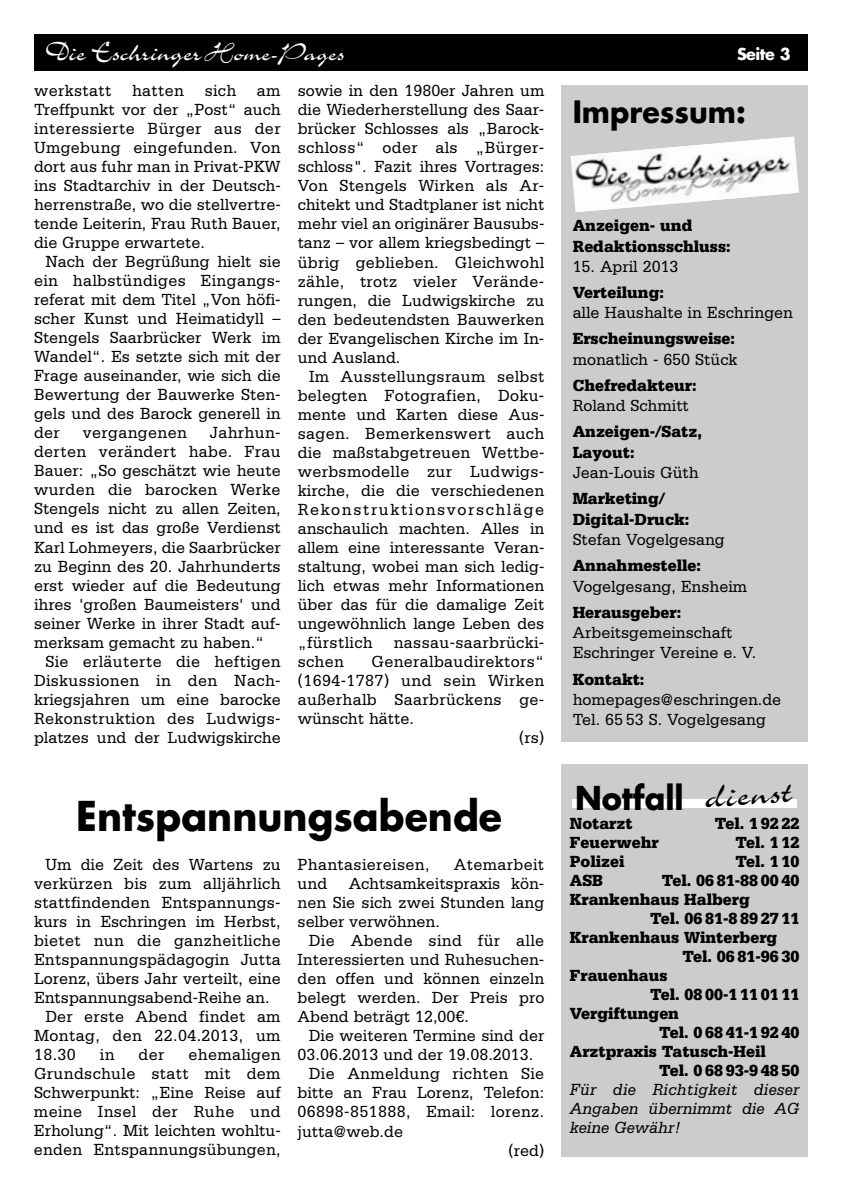
<style>
.page{position:relative;width:842px;height:1191px;background:#fff}
.page>*{position:absolute;margin:0;border:0;box-sizing:border-box;transform-origin:0 0}
.t1{font:42px "Charme LT";color:#000}
.t2{font:700 40px "Futura LT";color:#000;scale:.95 1}
.t3{font:700 32px "Futura LT";color:#000;scale:.95 1}
.t4{font:30px "Charme LT";letter-spacing:-.02em;color:#fff}
.t5{font:700 30px "Futura LT";color:#000;scale:.95 1}
.t6{font:17px/19px "Serifa LT";color:#000;text-align:justify;scale:.95 1}
.t7{font:900 17px/20.4px "Serifa LT";color:#000;scale:.95 1}
.t8{font:17px "Serifa LT";letter-spacing:.02em;color:#000;scale:.95 1}
.t9{font:italic 17px/19px "Serifa LT";color:#000;text-align:justify;scale:.95 1}
.t10{font:700 16px "Futura LT";letter-spacing:-.035em;color:#fff}
.s1{font-size:28px}
</style>
<div class="page">
<div style="left:34px;top:34px;width:774px;height:37px;background:#000"></div>
<div style="left:561px;top:85px;width:247px;height:656px;background:#ccc"></div>
<img style="left:572px;top:137px;width:225px;height:75px">
<div style="left:561px;top:764px;width:247px;height:393px;background:#ccc"></div>
<div style="left:573px;top:800px;width:224px;height:8px;background:#fff"></div>
<h3 class="t4" style="left:45px;top:42px;width:301px">Die Eschringer<span class="s1">Home-Pages</span></h3>
<p class="t10" style="left:737px;top:47px;width:55px">Seite 3</p>
<h3 class="t5" style="left:573px;top:98px;width:184px">Impressum:</h3>
<p class="t6" style="left:34px;top:82px;width:261px">werkstatt hatten sich am Treffpunkt vor der „Post“ auch interessierte Bürger aus der Umgebung eingefunden. Von dort aus fuhr man in Privat-PKW ins Stadtarchiv in der Deutsch - herrenstraße, wo die stellvertre&shy;tende Leiterin, Frau Ruth Bauer, die Gruppe erwartete.</p>
<p class="t6" style="left:34px;top:254px;width:261px;text-indent:11px">Nach der Begrüßung hielt sie ein halbstündiges Eingangs - referat mit dem Titel „Von höfi&shy;scher Kunst und Heimatidyll – Stengels Saarbrücker Werk im Wandel“. Es setzte sich mit der Frage auseinander, wie sich die Bewertung der Bauwerke Sten - gels und des Barock generell in der</p>
<p class="t6" style="left:298px;top:83px;width:261px">sowie in den 1980er Jahren um die Wiederherstellung des Saar - brücker Schlosses als „Barock - schloss“ oder als „Bürger - schloss". Fazit ihres Vortrages:<br>Von Stengels Wirken als Ar - chitekt und Stadtplaner ist nicht mehr viel an originärer Bausubs - tanz – vor allem kriegsbedingt – übrig geblieben. Gleichwohl zähle, trotz vieler Verände - rungen, die Ludwigskirche zu den bedeutendsten Bauwerken der Evangelischen Kirche im In&shy;und Ausland.</p>
<p class="t6" style="left:298px;top:368px;width:261px;text-indent:11px">Im Ausstellungsraum selbst belegten Fotografien, Do ku - mente und Karten diese Aus - sagen. Bemerkenswert auch die maßstabgetreuen Wettbe - werbs modelle zur Ludwigs - kirche, die die verschiedenen Rekonstruktionsvorschläge anschaulich machten. Alles in allem eine interessante Veran - staltung, wobei man sich ledig&shy;lich etwas mehr Informationen über das für die damalige Zeit ungewöhnlich lange Leben des „fürstlich nassau-saarbrücki&shy;schen</p>
<p class="t7" style="left:573px;top:217px;width:168px">Anzeigen- und<br>Redaktionsschluss:</p>
<p class="t6" style="left:573px;top:258px;width:113px">15. April 2013</p>
<p class="t7" style="left:573px;top:283px;width:98px">Verteilung:</p>
<p class="t6" style="left:573px;top:305px;width:233px">alle Haushalte in Eschringen</p>
<p class="t7" style="left:573px;top:330px;width:172px">Erscheinungsweise:</p>
<p class="t6" style="left:573px;top:351px;width:175px">monatlich - 650 Stück</p>
<p class="t7" style="left:573px;top:376px;width:132px">Chefredakteur:</p>
<p class="t6" style="left:573px;top:398px;width:124px">Roland Schmitt</p>
<p class="t7" style="left:573px;top:423px;width:138px">Anzeigen-/Satz,<br>Layout:</p>
<p class="t6" style="left:573px;top:464px;width:134px">Jean-Louis Güth</p>
<p class="t7" style="left:573px;top:490px;width:124px">Marketing/<br>Digital-Druck:</p>
<p class="t6" style="left:573px;top:531px;width:162px">Stefan Vogelgesang</p>
<p class="t7" style="left:573px;top:557px;width:137px">Annahmestelle:</p>
<p class="t6" style="left:573px;top:578px;width:185px">Vogelgesang, Ensheim</p>
<p class="t7" style="left:573px;top:603px;width:116px">Herausgeber:</p>
<p class="t6" style="left:573px;top:623px;width:195px;line-height:20.4px">Arbeitsgemeinschaft<br>Eschringer Vereine e. V.</p>
<p class="t7" style="left:573px;top:670px;width:77px">Kontakt:</p>
<p class="t6" style="left:573px;top:690px;width:221px;line-height:20.4px">homepages@eschringen.de<br>Tel. 65 53 S. Vogelgesang</p>
<p class="t8" style="left:83px;top:427px;width:111px">vergangenen</p>
<p class="t6" style="left:210px;top:425px;width:76px">Jahr hun -</p>
<p class="t8" style="left:34px;top:446px;width:261px">derten verändert habe. Frau</p>
<p class="t6" style="left:34px;top:463px;width:261px">Bauer: „So geschätzt wie heute</p>
<p class="t8" style="left:34px;top:484px;width:261px">wurden die barocken Werke</p>
<p class="t6" style="left:34px;top:501px;width:261px">Stengels nicht zu allen Zeiten,</p>
<p class="t6" style="left:34px;top:520px;width:261px">und es ist das große Verdienst</p>
<p class="t6" style="left:34px;top:539px;width:261px">Karl Lohmeyers, die Saarbrücker</p>
<p class="t6" style="left:34px;top:558px;width:261px">zu Beginn des 20. Jahrhunderts</p>
<p class="t6" style="left:34px;top:577px;width:261px">erst wieder auf die Bedeutung</p>
<p class="t6" style="left:34px;top:596px;width:261px">ihres 'großen Baumeisters' und</p>
<p class="t6" style="left:34px;top:615px;width:261px">seiner Werke in ihrer Stadt auf-</p>
<p class="t6" style="left:34px;top:634px;width:244px">merksam gemacht zu haben.“</p>
<p class="t8" style="left:45px;top:655px;width:249px">Sie erläuterte die heftigen</p>
<p class="t8" style="left:34px;top:674px;width:261px">Diskussionen in den Nach -</p>
<p class="t6" style="left:34px;top:691px;width:261px">kriegsjahren um eine barocke</p>
<p class="t8" style="left:34px;top:712px;width:261px">Rekonstruktion des Ludwigs -</p>
<p class="t6" style="left:34px;top:729px;width:261px">platzes und der Ludwigskirche</p>
<p class="t8" style="left:371px;top:655px;width:183px">Generalbaudirektors“</p>
<p class="t8" style="left:298px;top:674px;width:261px">(1694-1787) und sein Wirken</p>
<p class="t8" style="left:298px;top:693px;width:261px">außerhalb Saarbrückens ge -</p>
<p class="t6" style="left:298px;top:710px;width:124px">wünscht hätte.</p>
<p class="t6" style="left:519px;top:729px;width:28px">(rs)</p>
<h2 class="t2" style="left:76px;top:797px;width:450px">Entspannungsabende</h2>
<p class="t6" style="left:45px;top:856px;width:249px">Um die Zeit des Wartens zu</p>
<p class="t8" style="left:34px;top:878px;width:261px">verkürzen bis zum alljährlich</p>
<p class="t6" style="left:34px;top:894px;width:261px">stattfindenden Entspannungs -</p>
<p class="t6" style="left:34px;top:913px;width:261px">kurs in Eschringen im Herbst,</p>
<p class="t8" style="left:34px;top:935px;width:261px">bietet nun die ganzheitliche</p>
<p class="t6" style="left:34px;top:951px;width:261px">Entspannungspädagogin Jutta</p>
<p class="t6" style="left:34px;top:970px;width:261px">Lorenz, übers Jahr verteilt, eine</p>
<p class="t6" style="left:34px;top:989px;width:249px">Entspannungsabend-Reihe an.</p>
<p class="t6" style="left:45px;top:1008px;width:249px">Der erste Abend findet am</p>
<p class="t8" style="left:34px;top:1030px;width:261px">Montag, den 22.04.2013, um</p>
<p class="t6" style="left:34px;top:1046px;width:46px">18.30</p>
<p class="t6" style="left:100px;top:1046px;width:17px">in</p>
<p class="t6" style="left:139px;top:1046px;width:29px">der</p>
<p class="t6" style="left:34px;top:1046px;width:261px;text-indent:155px">ehemaligen Grundschule statt mit dem Schwerpunkt: „Eine Reise auf meine Insel der Ruhe und Erholung“. Mit leichten wohltu&shy;enden Ent spannungsübungen,</p>
<p class="t8" style="left:298px;top:859px;width:140px">Phantasie reisen,</p>
<p class="t8" style="left:454px;top:859px;width:97px">Atemarbeit</p>
<p class="t6" style="left:298px;top:875px;width:33px">und</p>
<p class="t6" style="left:298px;top:875px;width:261px;text-indent:51px">Acht samkeitspraxis kön&shy;nen Sie sich zwei Stunden lang selber verwöhnen.</p>
<p class="t6" style="left:298px;top:932px;width:261px;text-indent:11px">Die Abende sind für alle Interessierten und Ruhesuchen - den offen und können einzeln belegt werden. Der Preis pro Abend beträgt 12,00€.</p>
<p class="t6" style="left:309px;top:1027px;width:249px">Die weiteren Termine sind der</p>
<p class="t6" style="left:298px;top:1046px;width:250px">03.06.2013 und der 19.08.2013.</p>
<p class="t8" style="left:309px;top:1068px;width:249px">Die Anmeldung richten Sie</p>
<p class="t6" style="left:298px;top:1084px;width:261px">bitte an Frau Lorenz, Telefon:</p>
<p class="t8" style="left:298px;top:1106px;width:261px">06898-851888, Email: lorenz.</p>
<p class="t6" style="left:298px;top:1122px;width:112px">jutta@web.de</p>
<p class="t6" style="left:508px;top:1141px;width:39px">(red)</p>
<h3 class="t3" style="left:575px;top:783px;width:116px">Notfall</h3>
<p class="t7" style="left:570px;top:814px;width:68px">Notarzt</p>
<p class="t7" style="left:715px;top:814px;width:90px">Tel. 1 92 22</p>
<p class="t7" style="left:570px;top:833px;width:95px">Feuerwehr</p>
<p class="t7" style="left:736px;top:833px;width:69px">Tel. 1 12</p>
<p class="t7" style="left:570px;top:852px;width:59px">Polizei</p>
<p class="t7" style="left:736px;top:852px;width:69px">Tel. 1 10</p>
<p class="t7" style="left:570px;top:871px;width:36px">ASB</p>
<p class="t7" style="left:662px;top:871px;width:146px">Tel. 06 81-88 00 40</p>
<p class="t7" style="left:570px;top:890px;width:191px">Krankenhaus Halberg</p>
<p class="t7" style="left:650px;top:909px;width:159px">Tel. 06 81-8 89 27 11</p>
<p class="t7" style="left:570px;top:928px;width:220px">Krankenhaus Winterberg</p>
<p class="t7" style="left:683px;top:947px;width:125px">Tel. 06 81-96 30</p>
<p class="t7" style="left:570px;top:966px;width:104px">Frauenhaus</p>
<p class="t7" style="left:650px;top:985px;width:159px">Tel. 08 00-1 11 01 11</p>
<p class="t7" style="left:570px;top:1004px;width:116px">Vergiftungen</p>
<p class="t7" style="left:659px;top:1023px;width:149px">Tel. 0 68 41-1 92 40</p>
<p class="t7" style="left:570px;top:1042px;width:208px">Arztpraxis Tatusch-Heil</p>
<p class="t7" style="left:659px;top:1061px;width:149px">Tel. 0 68 93-9 48 50</p>
<p class="t9" style="left:570px;top:1081px;width:243px">Für die Richtigkeit dieser Angaben übernimmt die AG keine Gewähr!</p>
<h1 class="t1" style="left:703px;top:782px;width:90px;rotate:-4deg">dienst</h1>
</div>
